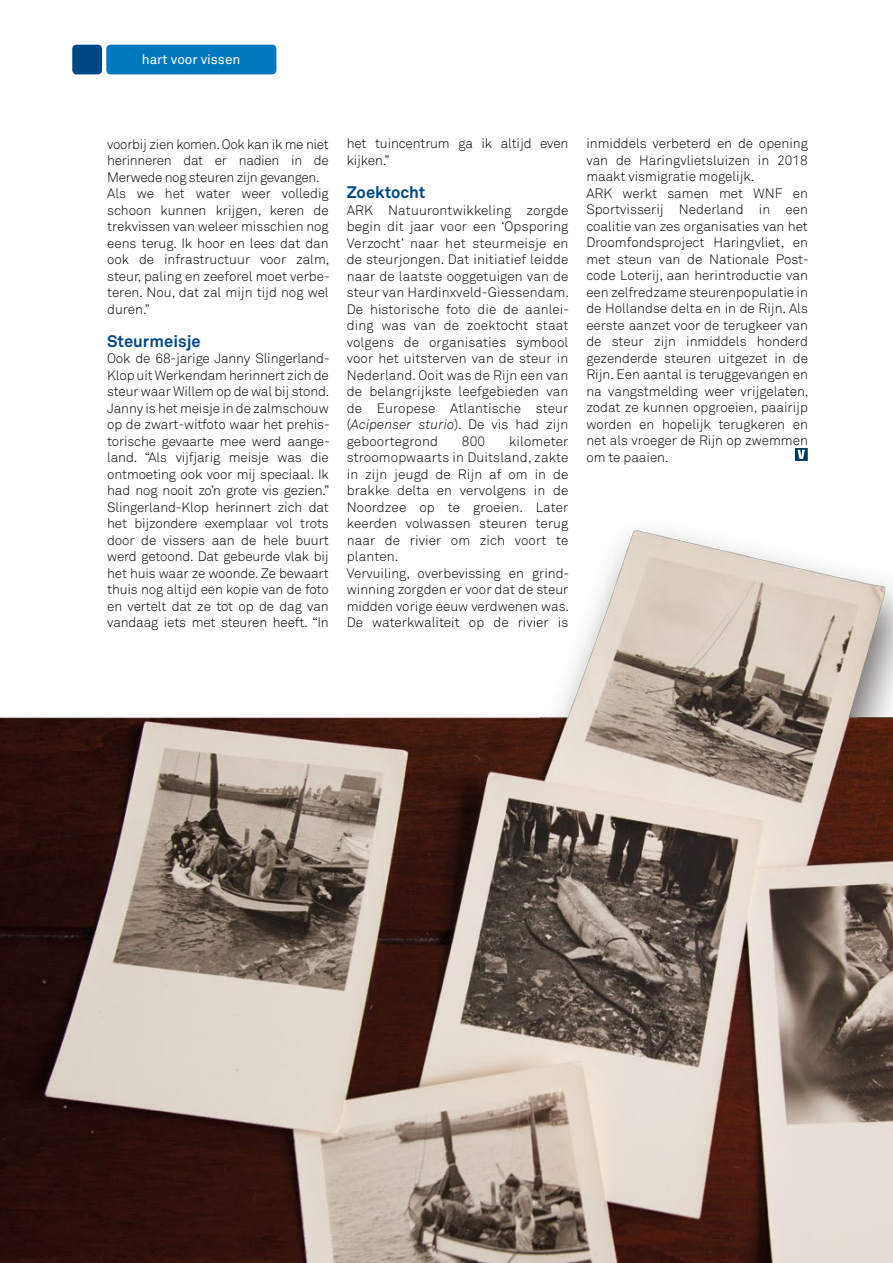
<style>
.page{position:relative;width:893px;height:1263px;background:#fff}
.page>*{position:absolute;margin:0;border:0;box-sizing:border-box;transform-origin:0 0}
.t1{font:700 16.5px "Akkurat";color:#004884}
.t2{font:300 13.5px/16.5px "Akkurat";color:#000}
.t3{font:13.5px "Akkurat";color:#fff}
.s1{font-style:italic}
</style>
<div class="page">
<svg style="left:795px;top:448px;width:13px;height:13px"></svg>
<div style="left:106px;top:45px;width:170px;height:29px;background:#0078bf;border-radius:4px"></div>
<div style="left:72px;top:45px;width:30px;height:29px;background:#004884;border-radius:4px"></div>
<img style="left:0;top:529px;width:893px;height:734px">
<p class="t3" style="left:142px;top:52px;width:100px">hart voor vissen</p>
<p class="t2" style="left:107px;top:136px;width:224px">voorbij zien komen. Ook kan ik me niet herinneren dat er nadien in de<br>Merwede nog steuren zijn gevangen.<br>Als we het water weer volledig schoon kunnen krijgen, keren de trekvissen van weleer misschien nog eens terug. Ik hoor en lees dat dan ook de infrastructuur voor zalm, steur, paling en zeeforel moet verbe&shy;teren. Nou, dat zal mijn tijd nog wel duren.”</p>
<p class="t1" style="left:107px;top:330px;width:95px">Steurmeisje</p>
<p class="t2" style="left:107px;top:350px;width:224px;text-align:justify">Ook de 68-jarige Janny Slingerland-Klop uit Werkendam herinnert zich de steur waar Willem op de wal bij stond.<br>Janny is het meisje in de zalmschouw op de zwart-witfoto waar het prehis&shy;torische gevaarte mee werd aange&shy;land. “Als vijfjarig meisje was die ontmoeting ook voor mij speciaal. Ik had nog nooit zo’n grote vis gezien.” Slingerland-Klop herinnert zich dat het bijzondere exemplaar vol trots door de vissers aan de hele buurt werd getoond. Dat gebeurde vlak bij het huis waar ze woonde. Ze bewaart thuis nog altijd een kopie van de foto en vertelt dat ze tot op de dag van vandaag iets met steuren heeft. “In</p>
<p class="t2" style="left:347px;top:136px;width:223px">het tuincentrum ga ik altijd even kijken.”</p>
<p class="t1" style="left:347px;top:182px;width:80px">Zoektocht</p>
<p class="t2" style="left:347px;top:202px;width:224px;text-align:justify">ARK Natuurontwikkeling zorgde begin dit jaar voor een ‘Opsporing Verzocht’ naar het steurmeisje en de steurjongen. Dat initiatief leidde naar de laatste ooggetuigen van de steur van Hardinxveld-Giessendam.<br>De historische foto die de aanlei&shy;ding was van de zoektocht staat volgens de organisaties symbool voor het uitsterven van de steur in Nederland. Ooit was de Rijn een van de belangrijkste leefgebieden van de Europese Atlantische steur (<span class="s1">Acipenser sturio</span>). De vis had zijn geboortegrond</p>
<p class="t2" style="left:347px;top:433px;width:224px;text-indent:162px">kilometer stroomopwaarts in Duitsland, zakte in zijn jeugd de Rijn af om in de brakke delta en vervolgens in de<br>Noordzee op te groeien. Later keerden volwassen steuren terug naar de rivier om zich voort te planten.<br>Vervuiling, overbevissing en grind&shy;winning zorgden er voor dat de steur midden vorige eeuw verdwenen was.<br>De waterkwaliteit op de rivier is</p>
<p class="t2" style="left:462px;top:433px;width:25px">800</p>
<p class="t2" style="left:586px;top:136px;width:224px">inmiddels verbeterd en de opening van de Haringvlietsluizen in 2018 maakt vismigratie mogelijk.<br>ARK werkt samen met WNF en Sportvisserij Nederland in een coalitie van zes organisaties van het Droomfondsproject Haringvliet, en met steun van de Nationale Post&shy;code Loterij, aan herintroductie van een zelfredzame steurenpopulatie in de Hollandse delta en in de Rijn. Als eerste aanzet voor de terugkeer van de steur zijn inmiddels honderd gezenderde steuren uitgezet in de Rijn. Een aantal is teruggevangen en na vangstmelding weer vrijgelaten, zodat ze kunnen opgroeien, paairijp worden en hopelijk terugkeren en net als vroeger de Rijn op zwemmen om te paaien.</p>
</div>
